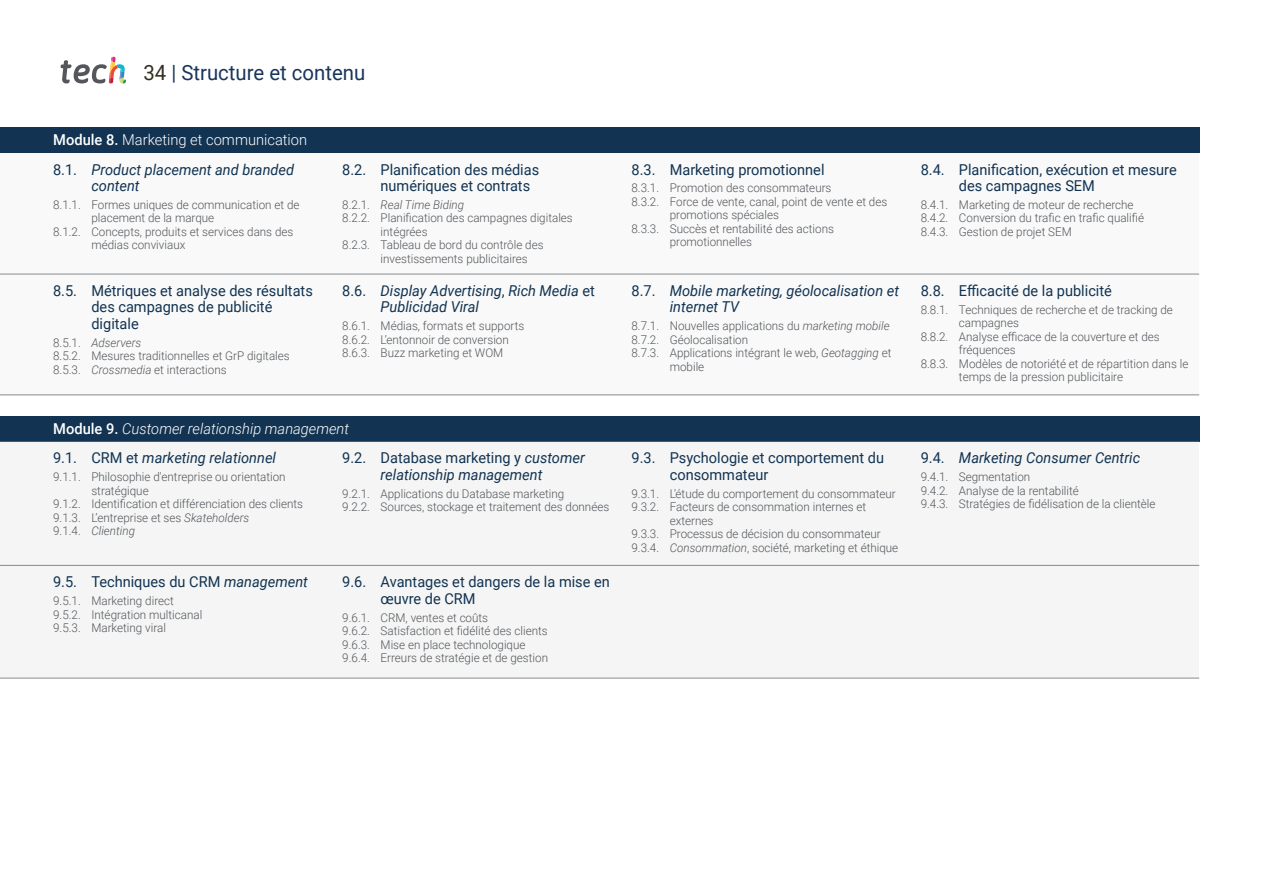
<style>
.page{position:relative;width:1263px;height:893px;background:#fff}
.page>*{position:absolute;margin:0;border:0;box-sizing:border-box;transform-origin:0 0}
.t1{font:21px "Roboto";color:#1a355c}
.t2{font:15px/16.5px "Roboto";color:#123352}
.t3{font:italic 15px/16.5px "Roboto";color:#123352}
.t4{font:italic 300 15px "Roboto";color:#fff}
.t5{font:300 15px "Roboto";color:#fff}
.t6{font:300 12px/13.5px "Roboto";color:#52555b}
.t7{font:italic 300 12px "Roboto";color:#52555b}
.s1{color:#312e20}
.s2{font-weight:500}
.s3{font-style:normal}
.s4{font-style:italic}
.s5{font-weight:500;font-style:normal}
</style>
<div class="page">
<svg style="left:61px;top:57px;width:65px;height:27px"></svg>
<div style="left:0;top:153px;width:1199px;height:242px;background:#f8f9f8"></div>
<hr style="left:0;top:274px;width:1199px;height:1px;background:#878a8e">
<hr style="left:0;top:395px;width:1199px;height:1px;background:#878a8e">
<div style="left:0;top:127px;width:1199px;height:26px;background:#123352"></div>
<div style="left:0;top:416px;width:1199px;height:25px;background:#123352"></div>
<div style="left:0;top:441px;width:1199px;height:236px;background:#f4f5f4"></div>
<hr style="left:0;top:678px;width:1199px;height:1px;background:#878a8e">
<hr style="left:0;top:565px;width:1199px;height:1px;background:#878a8e">
<h1 class="t1" style="left:144px;top:57px;width:223px"><span class="s1">34</span> | Structure et contenu</h1>
<p class="t5" style="left:53px;top:129px;width:256px"><span class="s2">Module 8.</span> Marketing et communication</p>
<p class="t3" style="left:91px;top:160px;width:204px;text-indent:-38px"><span class="s3">8.1.</span> Product placement and branded content</p>
<p class="t6" style="left:53px;top:197px;width:248px">8.1.1. Formes uniques de communication et de</p>
<p class="t6" style="left:91px;top:211px;width:124px">placement de la marque</p>
<p class="t6" style="left:53px;top:224px;width:242px">8.1.2. Concepts, produits et services dans des</p>
<p class="t6" style="left:91px;top:238px;width:95px">médias conviviaux</p>
<p class="t2" style="left:91px;top:282px;width:223px;text-indent:-38px">8.5. Métriques et analyse des résultats des campagnes de publicité digitale</p>
<p class="t6" style="left:53px;top:335px;width:238px">8.5.1. <span class="s4">Adservers<br></span>8.5.2. Mesures traditionnelles et GrP digitales<br>8.5.3. <span class="s4">Crossmedia</span> et interactions</p>
<p class="t2" style="left:381px;top:160px;width:160px;text-indent:-38px">8.2. Planification des médias numériques et contrats</p>
<p class="t7" style="left:342px;top:196px;width:123px"><span class="s3">8.2.1.</span> Real Time Biding</p>
<p class="t6" style="left:342px;top:211px;width:232px">8.2.2. Planification des campagnes digitales</p>
<p class="t6" style="left:381px;top:224px;width:48px">intégrées</p>
<p class="t6" style="left:342px;top:238px;width:203px">8.2.3. Tableau de bord du contrôle des</p>
<p class="t6" style="left:381px;top:251px;width:149px">investissements publicitaires</p>
<p class="t3" style="left:381px;top:282px;width:216px;text-indent:-38px"><span class="s3">8.6.</span> Display Advertising<span class="s3">,</span> Rich Media <span class="s3">et<br></span>Publicidad Viral</p>
<p class="t6" style="left:342px;top:319px;width:184px">8.6.1. Médias, formats et supports<br>8.6.2. L’entonnoir de conversion<br>8.6.3. Buzz marketing et WOM</p>
<p class="t4" style="left:53px;top:418px;width:297px"><span class="s5">Module 9.</span> Customer relationship management</p>
<p class="t3" style="left:53px;top:449px;width:224px"><span class="s3">9.1. CRM et</span> marketing relationnel</p>
<p class="t6" style="left:53px;top:470px;width:234px">9.1.1. Philosophie d'entreprise ou orientation</p>
<p class="t6" style="left:91px;top:483px;width:59px">stratégique</p>
<p class="t6" style="left:53px;top:497px;width:251px">9.1.2. Identification et différenciation des clients</p>
<p class="t6" style="left:53px;top:510px;width:198px">9.1.3. L’entreprise et ses <span class="s4">Skateholders</span></p>
<p class="t7" style="left:53px;top:522px;width:83px"><span class="s3">9.1.4.</span> Clienting</p>
<p class="t2" style="left:53px;top:573px;width:256px">9.5. Techniques du CRM <span class="s4">management</span></p>
<p class="t6" style="left:53px;top:594px;width:151px">9.5.1. Marketing direct<br>9.5.2. Intégration multicanal<br>9.5.3. Marketing viral</p>
<p class="t3" style="left:342px;top:449px;width:244px;text-align:center"><span class="s3">9.2. Database marketing y</span> customer relationship management</p>
<p class="t6" style="left:342px;top:486px;width:268px">9.2.1. Applications du Database marketing<br>9.2.2. Sources, stockage et traitement des données</p>
<p class="t2" style="left:381px;top:573px;width:231px;text-indent:-38px">9.6. Avantages et dangers de la mise en œuvre de CRM</p>
<p class="t6" style="left:342px;top:610px;width:207px">9.6.1. CRM, ventes et coûts<br>9.6.2. Satisfaction et fidélité des clients 9.6.3. Mise en place technologique 9.6.4. Erreurs de stratégie et de gestion</p>
<p class="t2" style="left:631px;top:160px;width:195px">8.3. Marketing promotionnel</p>
<p class="t6" style="left:631px;top:181px;width:202px">8.3.1. Promotion des consommateurs</p>
<p class="t6" style="left:631px;top:194px;width:257px">8.3.2. Force de vente, canal, point de vente et des</p>
<p class="t6" style="left:670px;top:208px;width:111px">promotions spéciales</p>
<p class="t6" style="left:631px;top:221px;width:204px">8.3.3. Succès et rentabilité des actions</p>
<p class="t6" style="left:670px;top:235px;width:84px">promotionnelles</p>
<p class="t3" style="left:670px;top:282px;width:231px;text-indent:-38px"><span class="s3">8.7.</span> Mobile marketing, géolocalisation et internet TV</p>
<p class="t6" style="left:631px;top:319px;width:260px">8.7.1. Nouvelles applications du <span class="s4">marketing mobile</span></p>
<p class="t6" style="left:631px;top:332px;width:118px">8.7.2. Géolocalisation</p>
<p class="t6" style="left:631px;top:346px;width:261px">8.7.3. Applications intégrant le web, <span class="s4">Geotagging</span> et</p>
<p class="t6" style="left:670px;top:359px;width:36px">mobile</p>
<p class="t2" style="left:959px;top:160px;width:219px;text-indent:-38px">8.4. Planification, exécution et mesure des campagnes SEM</p>
<p class="t6" style="left:921px;top:197px;width:225px">8.4.1. Marketing de moteur de recherche<br>8.4.2. Conversion du trafic en trafic qualifié<br>8.4.3. Gestion de projet SEM</p>
<p class="t2" style="left:921px;top:282px;width:193px">8.8. Efficacité de la publicité</p>
<p class="t6" style="left:921px;top:302px;width:254px">8.8.1. Techniques de recherche et de tracking de</p>
<p class="t6" style="left:959px;top:316px;width:61px">campagnes</p>
<p class="t6" style="left:921px;top:329px;width:241px">8.8.2. Analyse efficace de la couverture et des</p>
<p class="t6" style="left:959px;top:343px;width:58px">fréquences</p>
<p class="t6" style="left:921px;top:356px;width:269px">8.8.3. Modèles de notoriété et de répartition dans le</p>
<p class="t6" style="left:959px;top:370px;width:166px">temps de la pression publicitaire</p>
<p class="t2" style="left:670px;top:449px;width:216px;text-indent:-38px">9.3. Psychologie et comportement du consommateur</p>
<p class="t6" style="left:631px;top:486px;width:266px">9.3.1. L'étude du comportement du consommateur</p>
<p class="t6" style="left:631px;top:500px;width:236px">9.3.2. Facteurs de consommation internes et</p>
<p class="t6" style="left:670px;top:513px;width:45px">externes</p>
<p class="t6" style="left:631px;top:527px;width:251px">9.3.3. Processus de décision du consommateur</p>
<p class="t6" style="left:631px;top:540px;width:268px">9.3.4. <span class="s4">Consommation</span>, société, marketing et éthique</p>
<p class="t3" style="left:921px;top:449px;width:221px"><span class="s3">9.4.</span> Marketing Consumer Centric</p>
<p class="t6" style="left:921px;top:470px;width:236px">9.4.1. Segmentation<br>9.4.2. Analyse de la rentabilité<br>9.4.3. Stratégies de fidélisation de la clientèle</p>
</div>
